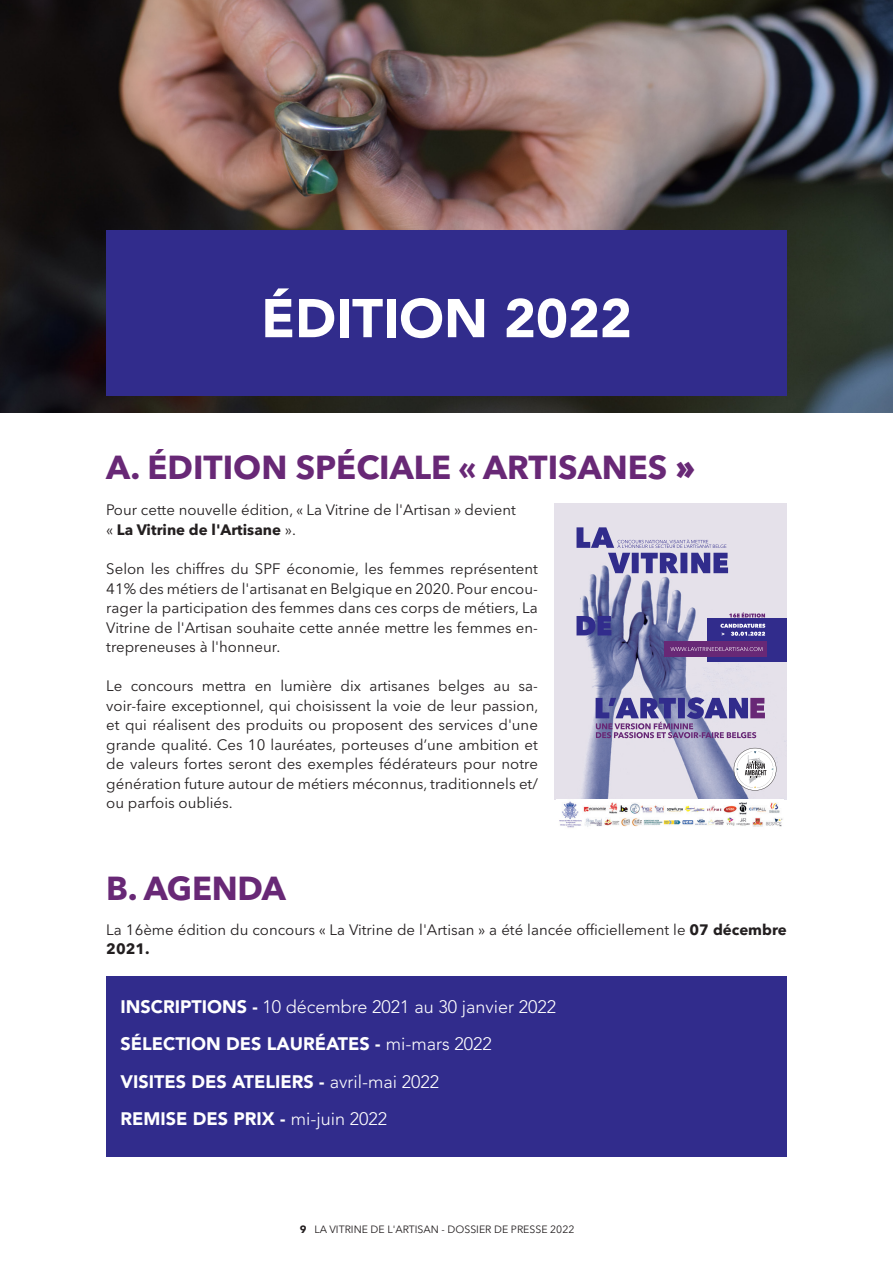
<style>
.page{position:relative;width:893px;height:1263px;background:#fff}
.page>*{position:absolute;margin:0;border:0;box-sizing:border-box;transform-origin:0 0}
.t1{font:900 54px "Avenir LT Std";color:#fff}
.t2{font:700 33px "Avenir Next LT Pro";color:#682876}
.t3{font:900 18px "Avenir LT Std";color:#fff}
.t4{font:300 18px "Avenir LT Std";color:#fff}
.t5{font:15px/19.5px "Avenir Next LT Pro";color:#231f20;text-align:justify}
.t6{font:700 15px "Avenir Next LT Pro";color:#231f20}
.t7{font:10.5px "Avenir Next LT Pro";color:#231f20}
.s1{font-weight:800}
.s2{font-weight:400}
.s3{font-weight:700}
.s4{font-weight:900}
.s5{font-weight:300}
</style>
<div class="page">
<div style="left:106px;top:976px;width:681px;height:181px;background:#312c8c"></div>
<img style="left:0;top:0;width:893px;height:412px">
<div style="left:106px;top:230px;width:681px;height:166px;background:#312c8c"></div>
<img style="left:555px;top:503px;width:232px;height:297px">
<div style="left:707px;top:619px;width:80px;height:43px;background:#312c8c"></div>
<svg style="left:576px;top:616px;width:35px;height:19px"></svg>
<svg style="left:576px;top:527px;width:152px;height:46px;background:#aaa5cb"></svg>
<svg style="left:720px;top:624px;width:45px;height:12px"></svg>
<svg style="left:729px;top:612px;width:36px;height:6px"></svg>
<svg style="left:734px;top:748px;width:42px;height:42px"></svg>
<img style="left:559px;top:801px;width:224px;height:27px">
<div style="left:664px;top:641px;width:103px;height:16px;background:#682876"></div>
<svg style="left:670px;top:647px;width:92px;height:4px"></svg>
<svg style="left:596px;top:697px;width:169px;height:41px;background:#8a7fb2"></svg>
<p class="t1" style="left:261px;top:286px;width:372px">ÉDITION 2022</p>
<p class="t2" style="left:106px;top:447px;width:590px">A. ÉDITION SPÉCIALE « ARTISANES <span class="s1">»</span></p>
<p class="t5" style="left:106px;top:500px;width:411px">Pour cette nouvelle édition, « La Vitrine de l'Artisan » devient</p>
<p class="t6" style="left:106px;top:520px;width:191px"><span class="s2">«</span> La Vitrine de l'Artisane <span class="s2">».</span></p>
<p class="t5" style="left:106px;top:559px;width:433px">Selon les chiffres du SPF économie, les femmes représentent 41% des métiers de l'artisanat en Belgique en 2020. Pour encou&shy;rager la participation des femmes dans ces corps de métiers, La Vitrine de l'Artisan souhaite cette année mettre les femmes en&shy;trepreneuses à l'honneur.</p>
<p class="t5" style="left:106px;top:676px;width:434px">Le concours mettra en lumière dix artisanes belges au sa&shy;voir-faire exceptionnel, qui choisissent la voie de leur passion, et qui réalisent des produits ou proposent des services d'une grande qualité. Ces 10 lauréates, porteuses d’une ambition et de valeurs fortes seront des exemples fédérateurs pour notre génération future autour de métiers méconnus, traditionnels et/ ou parfois oubliés.</p>
<p class="t2" style="left:106px;top:868px;width:181px">B. AGENDA</p>
<p class="t5" style="left:106px;top:919px;width:682px">La 16ème édition du concours « La Vitrine de l'Artisan » a été lancée officiellement le <span class="s3">07 décembre<br>2021.</span></p>
<p class="t4" style="left:120px;top:996px;width:437px"><span class="s4">INSCRIPTIONS -</span> 10 décembre 2021 au 30 janvier 2022</p>
<p class="t3" style="left:120px;top:1033px;width:373px">SÉLECTION DES LAURÉATES - <span class="s5">mi-mars 2022</span></p>
<p class="t3" style="left:120px;top:1070px;width:320px">VISITES DES ATELIERS - <span class="s5">avril-mai 2022</span></p>
<p class="t3" style="left:120px;top:1108px;width:268px">REMISE DES PRIX - <span class="s5">mi-juin 2022</span></p>
<p class="t7" style="left:300px;top:1223px;width:276px"><span class="s3">9</span> LA VITRINE DE L'ARTISAN - DOSSIER DE PRESSE 2022</p>
</div>
